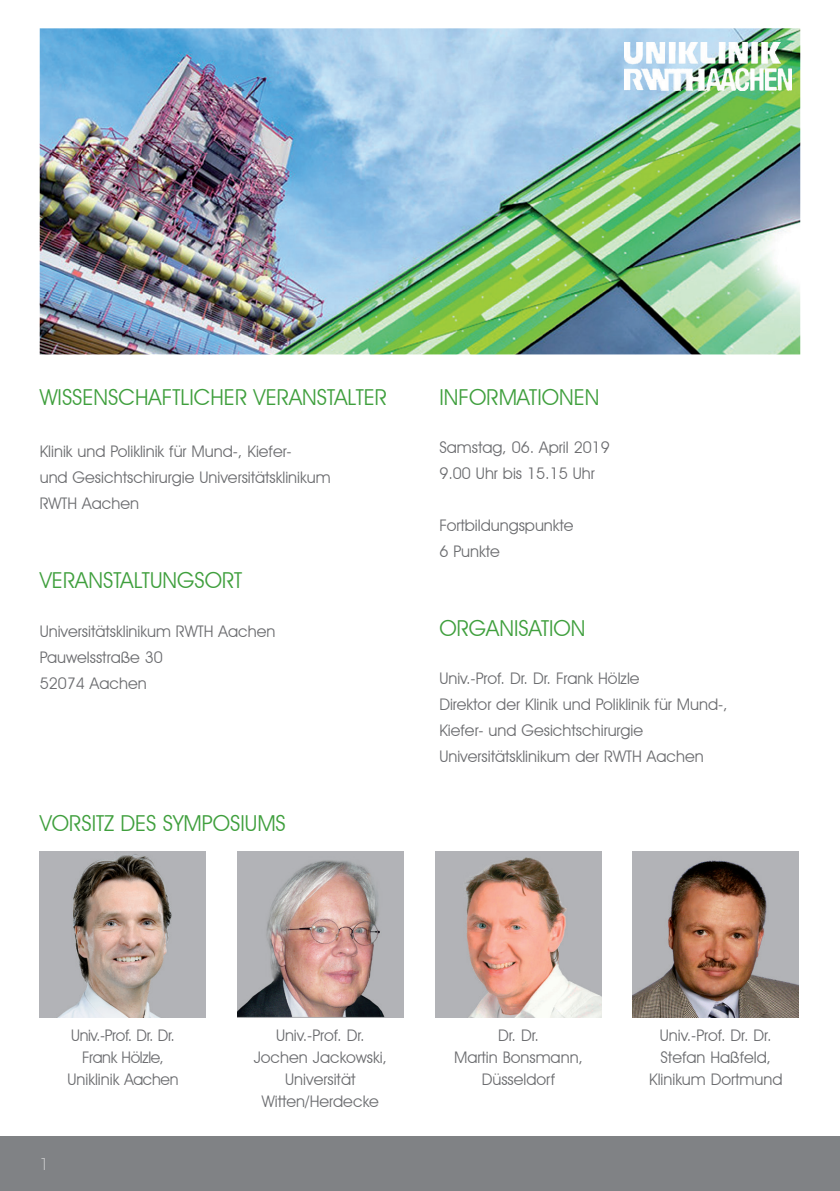
<style>
.page{position:relative;width:840px;height:1191px;background:#fff}
.page>*{position:absolute;margin:0;border:0;box-sizing:border-box;transform-origin:0 0}
.t1{font:22px "Avant Garde IT Cby BT";color:#3f9f3d}
.t2{font:16px/26px "Avant Garde IT Cby BT";color:#6c6d70}
.t3{font:16px/22px "Avant Garde IT Cby BT";letter-spacing:-.02em;color:#6c6d70;text-align:center}
.t4{font:200 16px "Avant Garde";color:#fff}
</style>
<div class="page">
<div style="left:0;top:1136px;width:839px;height:55px;background:#808285"></div>
<img style="left:237px;top:851px;width:166px;height:166px">
<img style="left:40px;top:851px;width:166px;height:166px">
<img style="left:632px;top:851px;width:166px;height:166px">
<img style="left:435px;top:851px;width:166px;height:166px">
<img style="left:40px;top:28px;width:759px;height:326px">
<img style="left:623px;top:42px;width:168px;height:48px">
<h1 class="t1" style="left:40px;top:384px;width:348px">WISSENSCHAFTLICHER VERANSTALTER</h1>
<p class="t2" style="left:40px;top:438px;width:292px">Klinik und Poliklinik für Mund-, Kiefer-<br>und Gesichtschirurgie Universitätsklinikum<br>RWTH Aachen</p>
<h1 class="t1" style="left:40px;top:567px;width:204px">VERANSTALTUNGSORT</h1>
<p class="t2" style="left:40px;top:617px;width:237px">Universitätsklinikum RWTH Aachen<br>Pauwelsstraße 30<br>52074 Aachen</p>
<h1 class="t1" style="left:40px;top:809px;width:247px">VORSITZ DES SYMPOSIUMS</h1>
<h1 class="t1" style="left:439px;top:384px;width:162px">INFORMATIONEN</h1>
<p class="t2" style="left:439px;top:434px;width:172px">Samstag, 06. April 2019<br>9.00 Uhr bis 15.15 Uhr</p>
<p class="t2" style="left:439px;top:512px;width:136px">Fortbildungspunkte<br>6 Punkte</p>
<h1 class="t1" style="left:439px;top:614px;width:148px">ORGANISATION</h1>
<p class="t2" style="left:439px;top:665px;width:290px">Univ.-Prof. Dr. Dr. Frank Hölzle<br>Direktor der Klinik und Poliklinik für Mund-, Kiefer- und Gesichtschirurgie Universitätsklinikum der RWTH Aachen</p>
<p class="t4" style="left:40px;top:1154px;width:10px">1</p>
<p class="t3" style="left:67px;top:1024px;width:112px">Univ.-Prof. Dr. Dr.<br>Frank Hölzle,<br>Uniklinik Aachen</p>
<p class="t2" style="left:648px;top:1024px;width:135px;line-height:22px;text-align:center">Univ.-Prof. Dr. Dr.<br>Stefan Haßfeld,<br>Klinikum Dortmund</p>
<p class="t2" style="left:253px;top:1024px;width:135px;line-height:22px;text-align:center">Univ.-Prof. Dr.<br>Jochen Jackowski,<br>Universität<br>Witten/Herdecke</p>
<p class="t2" style="left:454px;top:1024px;width:130px;line-height:22px;text-align:center">Dr. Dr.<br>Martin Bonsmann,<br>Düsseldorf</p>
</div>
